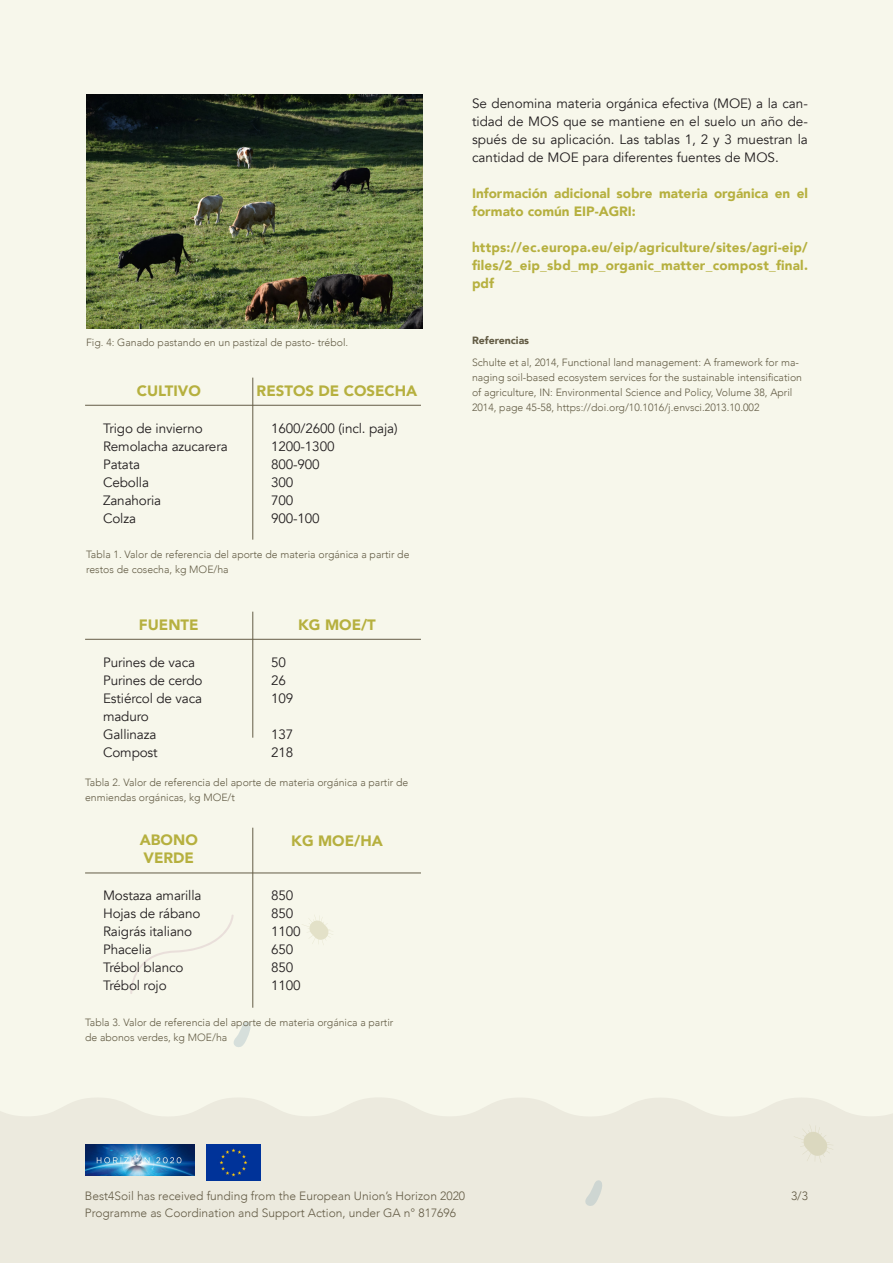
<style>
.page{position:relative;width:893px;height:1263px;background:#fff}
.page>*{position:absolute;margin:0;border:0;box-sizing:border-box;transform-origin:0 0}
.t1{font:900 15px "Avenir";color:#b6b03f}
.t2{font:13.5px/18px "Avenir";letter-spacing:-.01em;color:#231f20;text-align:justify}
.t3{font:900 13.5px/18px "Avenir";color:#b6b03f}
.t4{font:300 12px "Avenir";color:#645c46}
.t5{font:300 10.5px/15px "Avenir";color:#635c45}
.t6{font:900 10.5px "Avenir";color:#635c45}
</style>
<div class="page">
<div style="left:0;top:206px;width:893px;height:891px;background:#f7f7eb"></div>
<div style="left:0;top:1097px;width:893px;height:166px;background:#eceade"></div>
<svg style="left:794px;top:1124px;width:39px;height:39px;background:#e6e4d4"></svg>
<div style="left:130px;top:914px;width:104px;height:80px;background:#f7f7eb"></div>
<svg style="left:585px;top:1180px;width:19px;height:27px"></svg>
<svg style="left:302px;top:914px;width:31px;height:31px"></svg>
<svg style="left:234px;top:1021px;width:18px;height:27px"></svg>
<div style="left:0;top:0;width:893px;height:206px;background:#f7f7eb"></div>
<img style="left:85px;top:1144px;width:109px;height:31px">
<img style="left:207px;top:1144px;width:53px;height:36px">
<hr style="left:85px;top:405px;width:336px;height:1px;background:#645c46">
<hr style="left:253px;top:378px;width:1px;height:162px;background:#645c46">
<hr style="left:85px;top:639px;width:336px;height:1px;background:#645c46">
<hr style="left:253px;top:612px;width:1px;height:126px;background:#645c46">
<hr style="left:85px;top:873px;width:336px;height:1px;background:#645c46">
<hr style="left:253px;top:828px;width:1px;height:180px;background:#645c46">
<img style="left:86px;top:94px;width:336px;height:234px">
<p class="t2" style="left:472px;top:94px;width:337px">Se denomina materia orgánica efectiva (MOE) a la can&shy;tidad de MOS que se mantiene en el suelo un año de&shy;spués de su aplicación. Las tablas 1, 2 y 3 muestran la cantidad de MOE para diferentes fuentes de MOS.</p>
<p class="t5" style="left:86px;top:335px;width:264px">Fig. 4: Ganado pastando en un pastizal de pasto- trébol.</p>
<p class="t1" style="left:137px;top:378px;width:66px">CULTIVO</p>
<p class="t1" style="left:257px;top:378px;width:162px">RESTOS DE COSECHA</p>
<p class="t2" style="left:103px;top:419px;width:101px">Trigo de invierno</p>
<p class="t2" style="left:103px;top:437px;width:126px">Remolacha azucarera</p>
<p class="t2" style="left:103px;top:455px;width:39px">Patata</p>
<p class="t2" style="left:103px;top:473px;width:47px">Cebolla</p>
<p class="t2" style="left:103px;top:491px;width:60px">Zanahoria</p>
<p class="t2" style="left:103px;top:509px;width:34px">Colza</p>
<p class="t2" style="left:271px;top:419px;width:128px">1600/2600 (incl. paja)</p>
<p class="t2" style="left:271px;top:437px;width:65px">1200-1300</p>
<p class="t2" style="left:271px;top:455px;width:50px">800-900</p>
<p class="t2" style="left:271px;top:473px;width:24px">300</p>
<p class="t2" style="left:271px;top:491px;width:24px">700</p>
<p class="t2" style="left:271px;top:509px;width:50px">900-100</p>
<p class="t5" style="left:86px;top:547px;width:325px">Tabla 1. Valor de referencia del aporte de materia orgánica a partir de restos de cosecha, kg MOE/ha</p>
<p class="t1" style="left:139px;top:612px;width:61px">FUENTE</p>
<p class="t1" style="left:298px;top:612px;width:79px">KG MOE/T</p>
<p class="t2" style="left:103px;top:653px;width:94px">Purines de vaca</p>
<p class="t2" style="left:103px;top:671px;width:101px">Purines de cerdo</p>
<p class="t2" style="left:103px;top:689px;width:101px">Estiércol de vaca maduro</p>
<p class="t2" style="left:103px;top:725px;width:55px">Gallinaza</p>
<p class="t2" style="left:103px;top:743px;width:56px">Compost</p>
<p class="t2" style="left:271px;top:653px;width:16px">50</p>
<p class="t2" style="left:271px;top:671px;width:16px">26</p>
<p class="t2" style="left:271px;top:689px;width:24px">109</p>
<p class="t2" style="left:271px;top:725px;width:24px">137</p>
<p class="t2" style="left:271px;top:743px;width:24px">218</p>
<p class="t5" style="left:85px;top:775px;width:325px">Tabla 2. Valor de referencia del aporte de materia orgánica a partir de enmiendas orgánicas, kg MOE/t</p>
<p class="t1" style="left:140px;top:827px;width:60px">ABONO</p>
<p class="t1" style="left:144px;top:845px;width:52px">VERDE</p>
<p class="t2" style="left:103px;top:887px;width:100px">Mostaza amarilla</p>
<p class="t2" style="left:103px;top:905px;width:99px">Hojas de rábano</p>
<p class="t2" style="left:103px;top:923px;width:91px">Raigrás italiano</p>
<p class="t2" style="left:103px;top:941px;width:50px">Phacelia</p>
<p class="t2" style="left:103px;top:959px;width:82px">Trébol blanco</p>
<p class="t2" style="left:103px;top:977px;width:65px">Trébol rojo</p>
<p class="t1" style="left:291px;top:827px;width:93px">KG MOE/HA</p>
<p class="t2" style="left:271px;top:887px;width:24px">850</p>
<p class="t2" style="left:271px;top:905px;width:24px">850</p>
<p class="t2" style="left:271px;top:923px;width:31px">1100</p>
<p class="t2" style="left:271px;top:941px;width:24px">650</p>
<p class="t2" style="left:271px;top:959px;width:24px">850</p>
<p class="t2" style="left:271px;top:977px;width:31px">1100</p>
<p class="t5" style="left:85px;top:1014px;width:310px">Tabla 3. Valor de referencia del aporte de materia orgánica a partir de abonos verdes, kg MOE/ha</p>
<p class="t3" style="left:472px;top:184px;width:337px">Información adicional sobre materia orgánica en el formato común EIP-AGRI:</p>
<p class="t3" style="left:472px;top:238px;width:337px;text-align:justify">https://ec.europa.eu/eip/agriculture/sites/agri-eip/ files/2_eip_sbd_mp_organic_matter_compost_final. pdf</p>
<p class="t6" style="left:472px;top:331px;width:59px">Referencias</p>
<p class="t5" style="left:472px;top:355px;width:332px">Schulte et al, 2014, Functional land management: A framework for ma&shy;naging soil-based ecosystem services for the sustainable intensification of agriculture, IN: Environmental Science and Policy, Volume 38, April 2014, page 45-58, https://doi.org/10.1016/j.envsci.2013.10.002</p>
<p class="t4" style="left:85px;top:1189px;width:382px">Best4Soil has received funding from the European Union’s Horizon 2020</p>
<p class="t4" style="left:85px;top:1205px;width:373px">Programme as Coordination and Support Action, under GA n° 817696</p>
<p class="t4" style="left:791px;top:1189px;width:18px">3/3</p>
</div>
